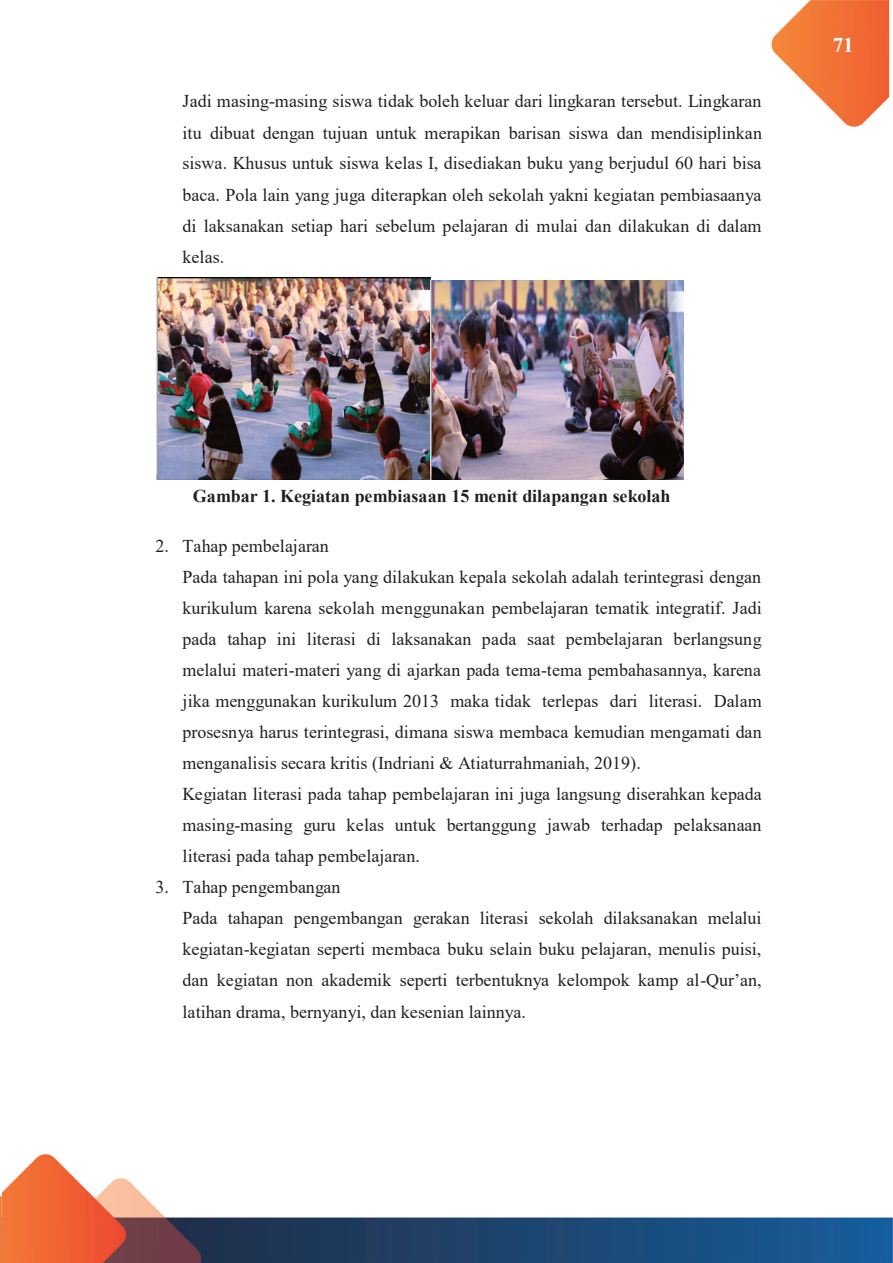
<style>
.page{position:relative;width:893px;height:1263px;background:#fff}
.page>*{position:absolute;margin:0;border:0;box-sizing:border-box;transform-origin:0 0}
.t1{font:700 21px "Times New Roman";color:#fff}
.t2{font:18px/31px "Times New Roman";letter-spacing:.005em;color:#231f20}
.t3{font:700 18px "Times New Roman";color:#231f20}
.s1{color:#1e1f22}
</style>
<div class="page">
<img style="left:0;top:0;width:893px;height:1263px">
<img style="left:156px;top:277px;width:275px;height:203px">
<img style="left:431px;top:281px;width:253px;height:199px">
<p class="t2" style="left:182px;top:85px;width:581px;text-align:justify">Jadi masing-masing siswa tidak boleh keluar dari lingkaran tersebut. Lingkaran itu dibuat dengan tujuan untuk merapikan barisan siswa dan mendisiplinkan siswa. Khusus untuk siswa kelas I, disediakan buku yang berjudul 60 hari bisa baca. Pola lain yang juga diterapkan oleh sekolah yakni kegiatan pembiasaanya di laksanakan setiap hari sebelum pelajaran di mulai dan dilakukan di dalam kelas.</p>
<p class="t1" style="left:833px;top:29px;width:22px">71</p>
<p class="t3" style="left:193px;top:483px;width:479px">Gambar 1. Kegiatan pembiasaan 15 menit dilapangan sekolah</p>
<p class="t2" style="left:182px;top:530px;width:581px;text-indent:-27px">2. Tahap pembelajaran<br>Pada tahapan ini pola yang dilakukan kepala sekolah adalah terintegrasi dengan kurikulum karena sekolah menggunakan <span class="s1">pembelajaran tematik integratif.</span> Jadi pada tahap ini literasi di laksanakan pada saat pembelajaran berlangsung melalui materi-materi yang di ajarkan pada tema-tema pembahasannya, karena jika menggunakan kurikulum 2013 maka tidak terlepas dari literasi. Dalam prosesnya harus terintegrasi, dimana siswa membaca kemudian mengamati dan menganalisis secara kritis (Indriani &amp; Atiaturrahmaniah, 2019).<br>Kegiatan literasi pada tahap pembelajaran ini juga langsung diserahkan kepada masing-masing guru kelas untuk bertanggung jawab terhadap pelaksanaan literasi pada tahap pembelajaran.</p>
<p class="t2" style="left:182px;top:871px;width:581px;text-indent:-27px">3. Tahap pengembangan<br>Pada tahapan pengembangan gerakan literasi sekolah dilaksanakan melalui kegiatan-kegiatan seperti membaca buku selain buku pelajaran, menulis puisi, dan kegiatan non akademik seperti terbentuknya kelompok kamp al-Qur’an, latihan drama, bernyanyi, dan kesenian lainnya.</p>
</div>
